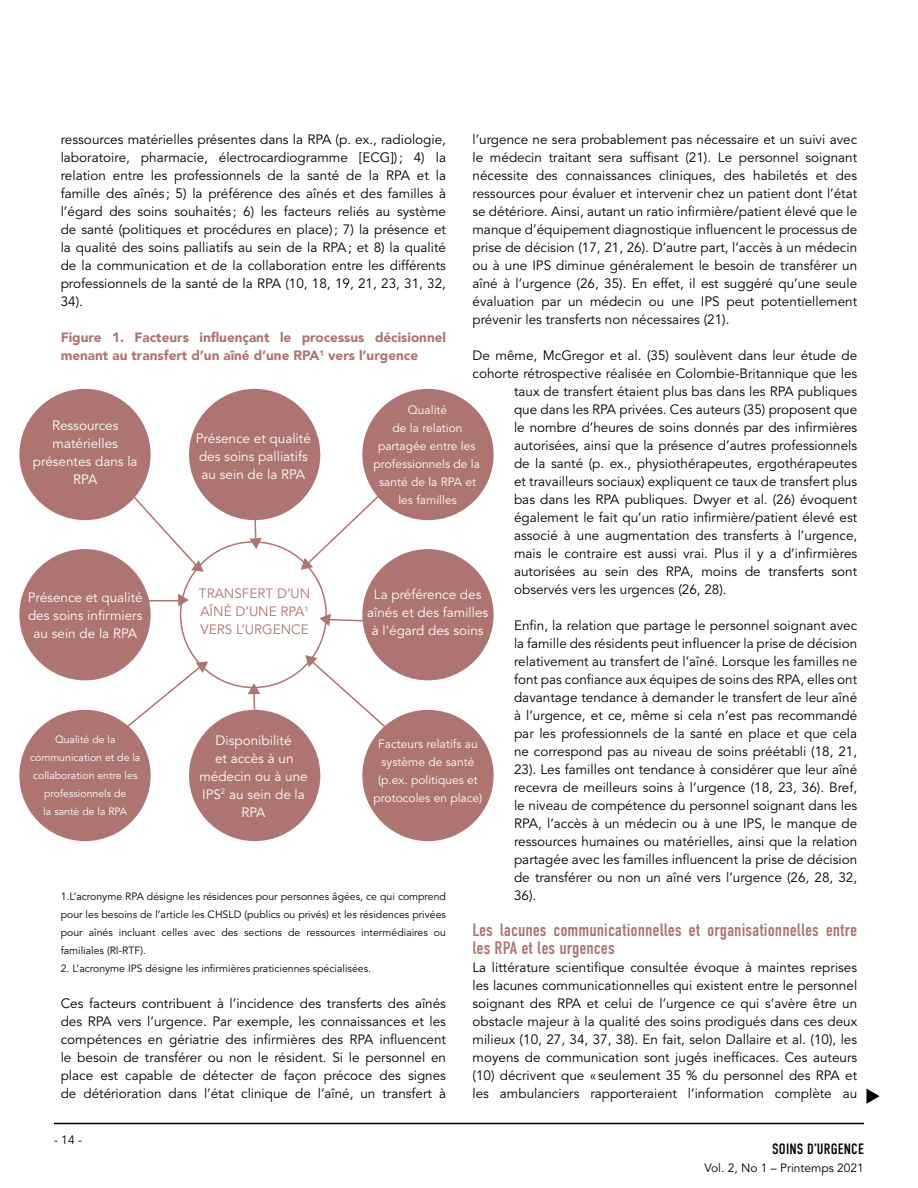
<style>
.page{position:relative;width:918px;height:1188px;background:#fff}
.page>*{position:absolute;margin:0;border:0;box-sizing:border-box;transform-origin:0 0}
.t1{font:18px/18px "DIN Condensed";color:#ad7472}
.t2{font:15px "DIN Condensed";letter-spacing:.01em;color:#000}
.t3{font:13.5px/18px "Avenir LT Std";color:#000;text-align:justify}
.t4{font:13.5px/18px "Avenir LT Std";color:#fff;text-align:center}
.t5{font:900 13.5px/18px "Avenir LT";color:#ad7472}
.t6{font:13.5px/18px "Avenir LT Std";color:#ad7472;text-align:justify}
.t7{font:12px/18px "Avenir LT Std";color:#fff;text-align:center}
.t8{font:12px "Avenir LT Std";color:#000}
.t9{font:10.5px/18px "Avenir LT Std";color:#000;text-align:justify}
.t10{font:10.5px/18px "Avenir LT Std";color:#fff;text-align:center}
</style>
<div class="page">
<hr style="left:54px;top:1123px;width:810px;height:1px;background:#000">
<hr style="left:136px;top:600px;width:54px;height:2px;background:#ad7472">
<div style="left:189px;top:389px;width:131px;height:131px;background:#ad7472;border-radius:50%"></div>
<div style="left:362px;top:389px;width:132px;height:131px;background:#ad7472;border-radius:50%"></div>
<div style="left:362px;top:549px;width:132px;height:131px;background:#ad7472;border-radius:50%"></div>
<div style="left:362px;top:710px;width:132px;height:131px;background:#ad7472;border-radius:50%"></div>
<div style="left:189px;top:710px;width:131px;height:131px;background:#ad7472;border-radius:50%"></div>
<div style="left:19px;top:710px;width:132px;height:131px;background:#ad7472;border-radius:50%"></div>
<div style="left:19px;top:549px;width:132px;height:131px;background:#ad7472;border-radius:50%"></div>
<div style="left:19px;top:389px;width:132px;height:131px;background:#ad7472;border-radius:50%"></div>
<svg style="left:866px;top:1088px;width:14px;height:16px"></svg>
<svg style="left:248px;top:683px;width:12px;height:28px"></svg>
<svg style="left:110px;top:654px;width:106px;height:87px"></svg>
<svg style="left:178px;top:594px;width:11px;height:12px"></svg>
<svg style="left:124px;top:486px;width:81px;height:89px"></svg>
<svg style="left:249px;top:519px;width:13px;height:30px"></svg>
<svg style="left:301px;top:491px;width:82px;height:79px"></svg>
<svg style="left:319px;top:614px;width:45px;height:12px"></svg>
<svg style="left:298px;top:649px;width:93px;height:83px"></svg>
<p class="t3" style="left:61px;top:131px;width:387px">ressources matérielles présentes dans la RPA (p. ex., radiologie, laboratoire, pharmacie, électrocardiogramme [ECG]); 4) la relation entre les professionnels de la santé de la RPA et la famille des aînés ; 5) la préférence des aînés et des familles à l’égard des soins souhaités ; 6) les facteurs reliés au système de santé (politiques et procédures en place); 7) la présence et la qualité des soins palliatifs au sein de la RPA; et 8) la qualité de la communication et de la collaboration entre les différents professionnels de la santé de la RPA (10, 18, 19, 21, 23, 31, 32, 34).</p>
<p class="t5" style="left:61px;top:328px;width:387px">Figure 1. Facteurs influençant le processus décisionnel menant au transfert d’un aîné d’une RPA<sup>1</sup> vers l’urgence</p>
<p class="t3" style="left:472px;top:131px;width:386px">l’urgence ne sera probablement pas nécessaire et un suivi avec le médecin traitant sera suffisant (21). Le personnel soignant nécessite des connaissances cliniques, des habiletés et des ressources pour évaluer et intervenir chez un patient dont l’état se détériore. Ainsi, autant un ratio infirmière/patient élevé que le manque d’équipement diagnostique influencent le processus de prise de décision (17, 21, 26). D’autre part, l’accès à un médecin ou à une IPS diminue généralement le besoin de transférer un aîné à l’urgence (26, 35). En effet, il est suggéré qu’une seule évaluation par un médecin ou une IPS peut potentiellement prévenir les transferts non nécessaires (21).</p>
<p class="t3" style="left:472px;top:347px;width:386px">De même, McGregor et al. (35) soulèvent dans leur étude de cohorte rétrospective réalisée en Colombie-Britannique que les</p>
<p class="t3" style="left:514px;top:383px;width:345px">taux de transfert étaient plus bas dans les RPA publiques que dans les RPA privées. Ces auteurs (35) proposent que le nombre d’heures de soins donnés par des infirmières autorisées, ainsi que la présence d’autres professionnels de la santé (p. ex., physiothérapeutes, ergothérapeutes et travailleurs sociaux) expliquent ce taux de transfert plus bas dans les RPA publiques. Dwyer et al. (26) évoquent également le fait qu’un ratio infirmière/patient élevé est associé à une augmentation des transferts à l’urgence, mais le contraire est aussi vrai. Plus il y a d’infirmières autorisées au sein des RPA, moins de transferts sont observés vers les urgences (26, 28).</p>
<p class="t3" style="left:514px;top:617px;width:345px">Enfin, la relation que partage le personnel soignant avec la famille des résidents peut influencer la prise de décision relativement au transfert de l’aîné. Lorsque les familles ne font pas confiance aux équipes de soins des RPA, elles ont davantage tendance à demander le transfert de leur aîné à l’urgence, et ce, même si cela n’est pas recommandé par les professionnels de la santé en place et que cela ne correspond pas au niveau de soins préétabli (18, 21, 23). Les familles ont tendance à considérer que leur aîné recevra de meilleurs soins à l’urgence (18, 23, 36). Bref, le niveau de compétence du personnel soignant dans les RPA, l’accès à un médecin ou à une IPS, le manque de ressources humaines ou matérielles, ainsi que la relation partagée avec les familles influencent la prise de décision de transférer ou non un aîné vers l’urgence (26, 28, 32, 36).</p>
<h1 class="t1" style="left:472px;top:921px;width:386px">Les lacunes communicationnelles et organisationnelles entre les RPA et les urgences</h1>
<p class="t3" style="left:472px;top:959px;width:386px">La littérature scientifique consultée évoque à maintes reprises les lacunes communicationnelles qui existent entre le personnel soignant des RPA et celui de l’urgence ce qui s’avère être un obstacle majeur à la qualité des soins prodigués dans ces deux milieux (10, 27, 34, 37, 38). En fait, selon Dallaire et al. (10), les moyens de communication sont jugés inefficaces. Ces auteurs (10) décrivent que « seulement 35 % du personnel des RPA et les ambulanciers rapporteraient l’information complète au</p>
<p class="t7" style="left:374px;top:401px;width:108px">Qualité<br>de la relation partagée entre les professionnels de la santé de la RPA et les familles</p>
<p class="t4" style="left:33px;top:417px;width:106px">Ressources matérielles présentes dans la<br>RPA</p>
<p class="t4" style="left:196px;top:430px;width:116px;text-align:left">Présence et qualité des soins palliatifs au sein de la RPA</p>
<p class="t6" style="left:199px;top:585px;width:113px">TRANSFERT D’UN AÎNÉ D’UNE RPA<sup>1<br></sup>VERS L’URGENCE</p>
<p class="t4" style="left:367px;top:586px;width:123px">La préférence des aînés et des familles à l’égard des soins</p>
<p class="t4" style="left:28px;top:589px;width:116px">Présence et qualité des soins infirmiers au sein de la RPA</p>
<p class="t4" style="left:199px;top:731px;width:110px">Disponibilité<br>et accès à un médecin ou à une<br>IPS<sup>2</sup> au sein de la<br>RPA</p>
<p class="t10" style="left:30px;top:731px;width:112px">Qualité de la communication et de la collaboration entre les professionnels de<br>la santé de la RPA</p>
<p class="t7" style="left:374px;top:735px;width:110px">Facteurs relatifs au système de santé (p.ex. politiques et protocoles en place)</p>
<p class="t9" style="left:61px;top:888px;width:387px">1.L’acronyme RPA désigne les résidences pour personnes âgées, ce qui comprend pour les besoins de l’article les CHSLD (publics ou privés) et les résidences privées pour aînés incluant celles avec des sections de ressources intermédiaires ou familiales (RI-RTF).</p>
<p class="t9" style="left:61px;top:960px;width:312px">2. L’acronyme IPS désigne les infirmières praticiennes spécialisées.</p>
<p class="t3" style="left:61px;top:995px;width:387px">Ces facteurs contribuent à l’incidence des transferts des aînés des RPA vers l’urgence. Par exemple, les connaissances et les compétences en gériatrie des infirmières des RPA influencent le besoin de transférer ou non le résident. Si le personnel en place est capable de détecter de façon précoce des signes de détérioration dans l’état clinique de l’aîné, un transfert à</p>
<p class="t8" style="left:54px;top:1133px;width:30px">- 14 -</p>
<p class="t2" style="left:772px;top:1140px;width:93px">SOINS D’URGENCE</p>
<p class="t8" style="left:704px;top:1161px;width:161px">Vol. 2, No 1 – Printemps 2021</p>
</div>
